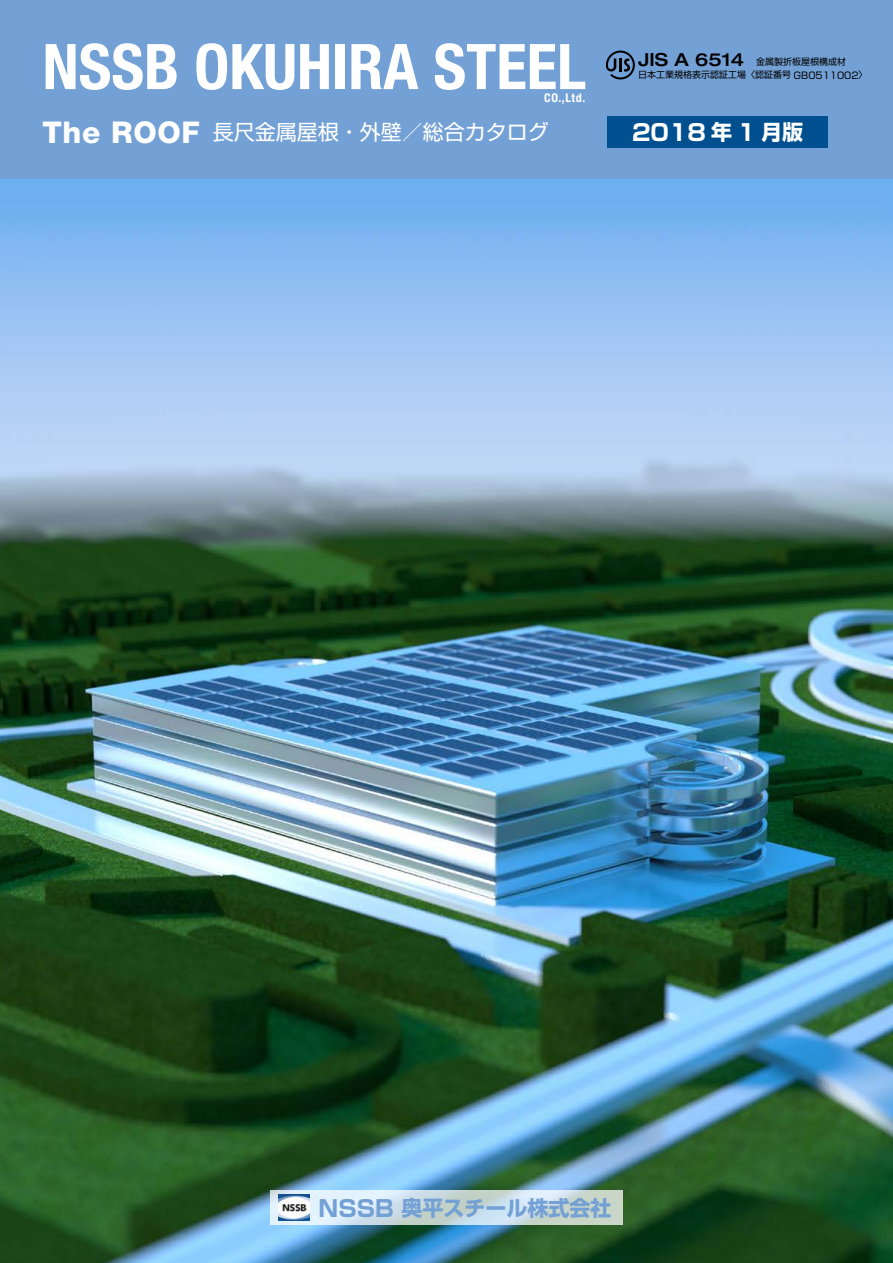
<style>
.page{position:relative;width:893px;height:1263px;background:#fff}
.page>*{position:absolute;margin:0;border:0;box-sizing:border-box;transform-origin:0 0}
.t1{font:700 condensed 63px "Helvetica Neue";color:#fff}
.t2{font:700 22.65px "Shin Go Pro";color:#fff}
.t3{font:21px "Shin Go Pro";color:#fff}
.t4{font:700 21px "Shin Go Pro";color:#74a1d5}
.t5{font:700 condensed 12px "Helvetica Neue";color:#fff}
.t6{font:9px/13.4px "Shin Go Pro";color:#000}
.s1{font-family:"Helvetica Neue";font-weight:500;font-stretch:expanded;font-size:18px}
.s2{font-size:9.45px}
.s3{font-family:"Helvetica Neue";font-weight:800;font-size:30px}
.s4{font-size:21px}
.s5{font-size:22.65px}
</style>
<div class="page">
<img style="left:0;top:179px;width:893px;height:1084px">
<div style="left:0;top:0;width:893px;height:179px;background:#74a1d5"></div>
<div style="left:607px;top:116px;width:221px;height:32px;background:#00508f"></div>
<svg style="left:606px;top:51px;width:29px;height:28px"></svg>
<svg style="left:270px;top:1191px;width:353px;height:34px;background:#cedee2"></svg>
<img style="left:279px;top:1195px;width:31px;height:25px">
<h1 class="t1" style="left:43px;top:29px;width:545px">NSSB OKUHIRA STEEL</h1>
<h3 class="t5" style="left:544px;top:91px;width:42px">CO.,Ltd.</h3>
<p class="t6" style="left:638px;top:54px;width:231px"><span class="s1">JIS A 6514</span> 金属製折板屋根構成材<br>日本工業規格表示認証工場〈認証番号 <span class="s2">GB0511002</span>〉</p>
<h3 class="t3" style="left:43px;top:115px;width:508px"><span class="s3">The ROOF</span> 長尺金属屋根・外壁／総合カタログ</h3>
<h2 class="t2" style="left:632px;top:114px;width:173px">2018 <span class="s4">年</span> 1 <span class="s4">月版</span></h2>
<h3 class="t4" style="left:319px;top:1191px;width:294px"><span class="s5">NSSB</span> 奥平スチール株式会社</h3>
</div>
